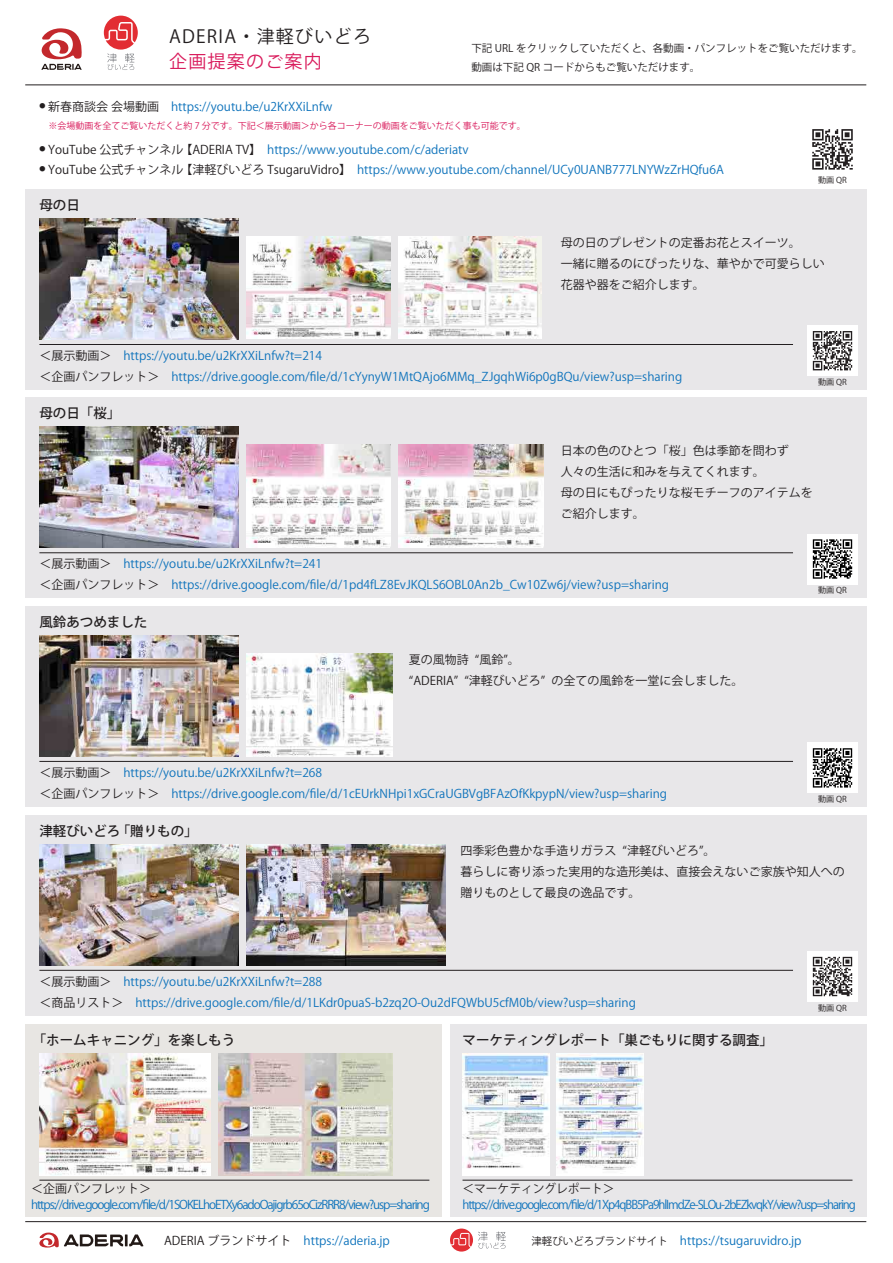
<style>
.page{position:relative;width:893px;height:1263px;background:#fff}
.page>*{position:absolute;margin:0;border:0;box-sizing:border-box;transform-origin:0 0}
.t1{font:18px "Koz Go Pro";letter-spacing:.07em;color:#231f20}
.t2{font:18px "Koz Go Pro";letter-spacing:.07em;color:#d91a5b}
.t3{font:500 13.5px "Koz Go Pro";color:#231f20}
.t4{font:12px/21px "Koz Go Pr 6 N";color:#1074bc}
.t5{font:12px/21px "Koz Go Pro";color:#231f20}
.t6{font:12px "Koz Go Pr 6 N";letter-spacing:-.09em;color:#1074bc}
.t7{font:12px "Koz Go Pr 6 N";color:#231f20}
.t8{font:10.5px/18.3px "Koz Go Pro";color:#231f20}
.t9{font:9px "Koz Go Pr 6 N";color:#d91a5b}
.t10{font:8.1px "Koz Go Pr 6 N";color:#231f20}
.s1{color:#231f20}
.s2{font-size:10.5px;color:#231f20}
</style>
<div class="page">
<div style="left:25px;top:1024px;width:416px;height:192px;background:#e8e6e3"></div>
<div style="left:450px;top:1024px;width:416px;height:192px;background:#e8e7e9"></div>
<div style="left:25px;top:606px;width:841px;height:200px;background:#e8e7e9"></div>
<div style="left:25px;top:815px;width:841px;height:200px;background:#e8e7e9"></div>
<div style="left:25px;top:398px;width:841px;height:200px;background:#e8e7e9"></div>
<div style="left:25px;top:189px;width:841px;height:201px;background:#e8e7e9"></div>
<img style="left:39px;top:635px;width:199px;height:121px">
<hr style="left:25px;top:84px;width:841px;height:1px;background:#231f20">
<svg style="left:450px;top:1228px;width:56px;height:23px"></svg>
<svg style="left:39px;top:1232px;width:105px;height:15px"></svg>
<hr style="left:25px;top:1221px;width:841px;height:1px;background:#231f20">
<img style="left:39px;top:218px;width:199px;height:121px">
<img style="left:39px;top:427px;width:199px;height:121px">
<img style="left:247px;top:236px;width:143px;height:102px">
<img style="left:399px;top:236px;width:143px;height:102px">
<img style="left:247px;top:445px;width:144px;height:103px">
<img style="left:399px;top:445px;width:144px;height:103px">
<img style="left:247px;top:653px;width:145px;height:103px">
<img style="left:39px;top:1053px;width:172px;height:122px">
<img style="left:39px;top:844px;width:199px;height:121px">
<img style="left:247px;top:844px;width:198px;height:121px">
<img style="left:218px;top:1053px;width:174px;height:122px">
<img style="left:462px;top:1053px;width:87px;height:123px">
<img style="left:557px;top:1053px;width:86px;height:123px">
<hr style="left:39px;top:344px;width:754px;height:1px;background:#231f20">
<hr style="left:39px;top:552px;width:754px;height:1px;background:#231f20">
<hr style="left:39px;top:761px;width:754px;height:1px;background:#231f20">
<hr style="left:39px;top:970px;width:754px;height:1px;background:#231f20">
<hr style="left:39px;top:1180px;width:390px;height:1px;background:#231f20">
<hr style="left:462px;top:1180px;width:390px;height:1px;background:#231f20">
<svg style="left:41px;top:28px;width:41px;height:42px"></svg>
<svg style="left:104px;top:16px;width:34px;height:54px"></svg>
<svg style="left:812px;top:129px;width:41px;height:41px"></svg>
<div style="left:807px;top:326px;width:51px;height:50px;background:#fff"></div>
<svg style="left:813px;top:331px;width:39px;height:39px"></svg>
<div style="left:807px;top:951px;width:51px;height:51px;background:#fff"></div>
<svg style="left:813px;top:957px;width:39px;height:39px"></svg>
<div style="left:807px;top:534px;width:51px;height:50px;background:#fff"></div>
<svg style="left:813px;top:539px;width:39px;height:40px"></svg>
<div style="left:807px;top:743px;width:51px;height:50px;background:#fff"></div>
<svg style="left:813px;top:748px;width:39px;height:39px"></svg>
<h1 class="t1" style="left:169px;top:24px;width:203px">ADERIA・津軽びいどろ</h1>
<h1 class="t2" style="left:169px;top:50px;width:154px">企画提案のご案内</h1>
<p class="t4" style="left:39px;top:96px;width:294px"><sup>●</sup> <span class="s1">新春商談会 会場動画　</span>https://youtu.be/u2KrXXiLnfw</p>
<p class="t8" style="left:471px;top:39px;width:393px">下記 URL をクリックしていただくと、各動画・パンフレットをご覧いただけます。動画は下記 QR コードからもご覧いただけます。</p>
<p class="t9" style="left:39px;top:121px;width:488px">　※会場動画を全てご覧いただくと約 7 分です。下記＜展示動画＞から各コーナーの動画をご覧いただく事も可能です。</p>
<p class="t4" style="left:39px;top:159px;width:686px"><sup>●</sup> <span class="s1">YouTube 公式チャンネル 【津軽びいどろ TsugaruVidro】　</span>https://www.youtube.com/channel/UCy0UANB777LNYWzZrHQfu6A</p>
<p class="t4" style="left:39px;top:139px;width:431px"><sup>●</sup> <span class="s1">YouTube 公式チャンネル 【ADERIA TV】　</span>https://www.youtube.com/c/aderiatv</p>
<p class="t3" style="left:39px;top:197px;width:42px">母の日</p>
<p class="t10" style="left:818px;top:175px;width:30px">動画 QR</p>
<p class="t5" style="left:561px;top:232px;width:265px">母の日のプレゼントの定番お花とスイーツ。<br>一緒に贈るのにぴったりな、華やかで可愛らしい花器や器をご紹介します。</p>
<p class="t4" style="left:39px;top:345px;width:644px"><span class="s1">＜展示動画＞　</span>https://youtu.be/u2KrXXiLnfw?t=214<br><span class="s1">＜企画パンフレット＞　</span>https://drive.google.com/file/d/1cYynyW1MtQAjo6MMq_ZJgqhWi6p0gBQu/view?usp=sharing</p>
<p class="t3" style="left:39px;top:405px;width:83px">母の日「桜」</p>
<p class="t10" style="left:818px;top:377px;width:30px">動画 QR</p>
<p class="t5" style="left:561px;top:441px;width:253px">日本の色のひとつ「桜」色は季節を問わず<br>人々の生活に和みを与えてくれます。<br>母の日にもぴったりな桜モチーフのアイテムをご紹介します。</p>
<p class="t4" style="left:39px;top:554px;width:631px"><span class="s1">＜展示動画＞　</span>https://youtu.be/u2KrXXiLnfw?t=241<br><span class="s1">＜企画パンフレット＞　</span>https://drive.google.com/file/d/1pd4fLZ8EvJKQLS6OBL0An2b_Cw10Zw6j/view?usp=sharing</p>
<p class="t3" style="left:39px;top:613px;width:110px">風鈴あつめました</p>
<p class="t5" style="left:409px;top:649px;width:336px">夏の風物詩 “風鈴”。<br>“ADERIA” “津軽びいどろ” の全ての風鈴を一堂に会しました。</p>
<p class="t10" style="left:818px;top:586px;width:30px">動画 QR</p>
<p class="t4" style="left:39px;top:762px;width:629px"><span class="s1">＜展示動画＞　</span>https://youtu.be/u2KrXXiLnfw?t=268<br><span class="s1">＜企画パンフレット＞　</span>https://drive.google.com/file/d/1cEUrkNHpi1xGCraUGBVgBFAzOfKkpypN/view?usp=sharing</p>
<p class="t3" style="left:39px;top:822px;width:160px">津軽びいどろ 「贈りもの」</p>
<p class="t10" style="left:818px;top:794px;width:30px">動画 QR</p>
<p class="t5" style="left:461px;top:840px;width:385px">四季彩色豊かな手造りガラス “津軽びいどろ”。<br>暮らしに寄り添った実用的な造形美は、直接会えないご家族や知人への贈りものとして最良の逸品です。</p>
<p class="t4" style="left:39px;top:971px;width:598px"><span class="s1">＜展示動画＞　</span>https://youtu.be/u2KrXXiLnfw?t=288<br><span class="s1">＜商品リスト＞　</span>https://drive.google.com/file/d/1LKdr0puaS-b2zq2O-Ou2dFQWbU5cfM0b/view?usp=sharing</p>
<p class="t3" style="left:33px;top:1031px;width:204px">「ホームキャニング」を楽しもう</p>
<p class="t3" style="left:462px;top:1031px;width:312px">マーケティングレポート「巣ごもりに関する調査」</p>
<p class="t10" style="left:818px;top:1003px;width:30px">動画 QR</p>
<p class="t7" style="left:31px;top:1182px;width:121px">＜企画パンフレット＞</p>
<p class="t6" style="left:31px;top:1198px;width:400px">https://drive.google.com/file/d/1SOKELhoETXy6adoOajigrb65oCizRRR8/view?usp=sharing</p>
<p class="t7" style="left:462px;top:1182px;width:154px">＜マーケティングレポート＞</p>
<p class="t6" style="left:462px;top:1198px;width:395px">https://drive.google.com/file/d/1Xp4qBB5Pa9hlImdZe-SLOu-2bEZkvqkY/view?usp=sharing</p>
<p class="t4" style="left:164px;top:1231px;width:227px"><span class="s1">ADERIA ブランドサイト　</span>https://aderia.jp</p>
<p class="t4" style="left:531px;top:1231px;width:272px"><span class="s2">津軽びいどろブランドサイト</span> https://tsugaruvidro.jp</p>
</div>
